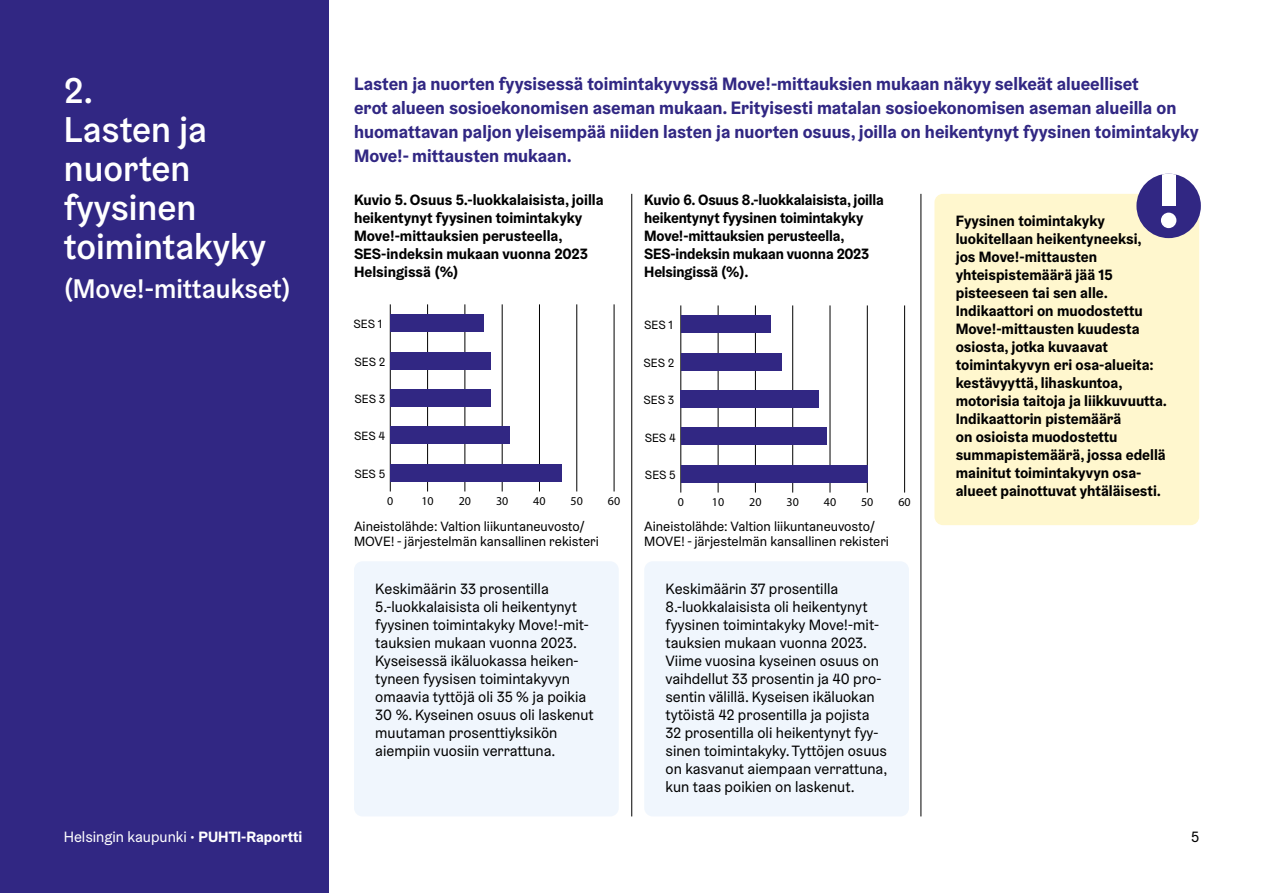
<style>
.page{position:relative;width:1263px;height:893px;background:#fff}
.page>*{position:absolute;margin:0;border:0;box-sizing:border-box;transform-origin:0 0}
._1__Otsikko__palkissa{font:500 36px/39px "Helsinki Grotesk";color:#fff}
._1__Otsikko__palkissa-2{font:500 27px "Helsinki Grotesk";color:#fff}
.Ingressi{font:700 18px/24px "Helsinki Grotesk";color:#312783}
.Leipis_ei_rivirekkaa__ei_tavutusta{font:700 15px/18px "Helsinki Grotesk";color:#000}
.Leipis__ei_rivirekkaa{font:15px/18px "Helsinki Grotesk";color:#000}
.t1{font:15px "Helsinki Grotesk";color:#fff}
.Aineistolähde{font:13.5px/15px "Helsinki Grotesk";color:#000}
.t2{font:12px "Helsinki Grotesk";color:#000}
.t3{font:12px "Myriad Pro";color:#000}
.s1{font-weight:700}
</style>
<div class="page">
<div style="left:0;top:0;width:328px;height:893px;background:#312783"></div>
<div style="left:354px;top:561px;width:265px;height:255px;background:#f0f6fd;border-radius:9px"></div>
<div style="left:644px;top:561px;width:265px;height:255px;background:#f0f6fd;border-radius:9px"></div>
<div style="left:934px;top:194px;width:265px;height:331px;background:#fff7ce;border-radius:9px"></div>
<div style="left:1136px;top:174px;width:65px;height:64px;background:#312783;border-radius:50%"></div>
<div style="left:1162px;top:174px;width:13px;height:31px;background:#fff"></div>
<div style="left:1161px;top:213px;width:15px;height:15px;background:#fff;border-radius:50%"></div>
<hr style="left:631px;top:194px;width:1px;height:622px;background:#000">
<hr style="left:921px;top:194px;width:1px;height:622px;background:#000">
<hr style="left:390px;top:304px;width:1px;height:187px;background:#000">
<hr style="left:427px;top:304px;width:1px;height:187px;background:#000">
<hr style="left:465px;top:304px;width:1px;height:187px;background:#000">
<hr style="left:502px;top:304px;width:1px;height:187px;background:#000">
<hr style="left:539px;top:304px;width:1px;height:187px;background:#000">
<hr style="left:576px;top:304px;width:1px;height:187px;background:#000">
<hr style="left:614px;top:304px;width:1px;height:187px;background:#000">
<div style="left:390px;top:314px;width:93px;height:18px;background:#312783"></div>
<div style="left:390px;top:352px;width:101px;height:17px;background:#312783"></div>
<div style="left:390px;top:389px;width:101px;height:18px;background:#312783"></div>
<div style="left:390px;top:426px;width:120px;height:18px;background:#312783"></div>
<div style="left:390px;top:464px;width:172px;height:18px;background:#312783"></div>
<hr style="left:680px;top:305px;width:1px;height:188px;background:#000">
<hr style="left:718px;top:305px;width:1px;height:188px;background:#000">
<hr style="left:755px;top:305px;width:1px;height:188px;background:#000">
<hr style="left:792px;top:305px;width:1px;height:188px;background:#000">
<hr style="left:830px;top:305px;width:1px;height:188px;background:#000">
<hr style="left:867px;top:305px;width:1px;height:188px;background:#000">
<hr style="left:904px;top:305px;width:1px;height:188px;background:#000">
<div style="left:681px;top:315px;width:89px;height:18px;background:#312783"></div>
<div style="left:681px;top:353px;width:100px;height:18px;background:#312783"></div>
<div style="left:681px;top:390px;width:138px;height:18px;background:#312783"></div>
<div style="left:681px;top:427px;width:145px;height:18px;background:#312783"></div>
<div style="left:681px;top:465px;width:186px;height:18px;background:#312783"></div>
<h1 class="_1__Otsikko__palkissa" style="left:64px;top:71px;width:204px">2.<br>Lasten ja nuorten fyysinen toimintakyky</h1>
<h1 class="_1__Otsikko__palkissa-2" style="left:64px;top:272px;width:229px">(Move!-mittaukset)</h1>
<p class="Ingressi" style="left:354px;top:71px;width:846px">Lasten ja nuorten fyysisessä toimintakyvyssä Move!-mittauksien mukaan näkyy selkeät alueelliset<br>erot alueen sosioekonomisen aseman mukaan. Erityisesti matalan sosioekonomisen aseman alueilla on huomattavan paljon yleisempää niiden lasten ja nuorten osuus, joilla on heikentynyt fyysinen toimintakyky Move!- mittausten mukaan.</p>
<p class="Leipis_ei_rivirekkaa__ei_tavutusta" style="left:354px;top:190px;width:251px">Kuvio 5. Osuus 5.-luokkalaisista, joilla heikentynyt fyysinen toimintakyky<br>Move!-mittauksien perusteella,<br>SES-indeksin mukaan vuonna 2023<br>Helsingissä (%)</p>
<p class="Leipis_ei_rivirekkaa__ei_tavutusta" style="left:644px;top:190px;width:241px">Kuvio 6. Osuus 8.-luokkalaisista, joilla heikentynyt fyysinen toimintakyky<br>Move!-mittauksien perusteella,<br>SES-indeksin mukaan vuonna 2023<br>Helsingissä (%).</p>
<p class="Leipis_ei_rivirekkaa__ei_tavutusta" style="left:956px;top:212px;width:213px">Fyysinen toimintakyky luokitellaan heikentyneeksi,<br>jos Move!-mittausten yhteispistemäärä jää 15 pisteeseen tai sen alle.<br>Indikaattori on muodostettu<br>Move!-mittausten kuudesta osiosta, jotka kuvaavat toimintakyvyn eri osa-alueita: kestävyyttä, lihaskuntoa, motorisia taitoja ja liikkuvuutta.<br>Indikaattorin pistemäärä<br>on osioista muodostettu summapistemäärä, jossa edellä mainitut toimintakyvyn osa&shy;alueet painottuvat yhtäläisesti.</p>
<p class="t2" style="left:354px;top:317px;width:30px">SES 1</p>
<p class="t2" style="left:644px;top:318px;width:30px">SES 1</p>
<p class="t2" style="left:354px;top:354px;width:32px">SES 2</p>
<p class="t2" style="left:643px;top:355px;width:32px">SES 2</p>
<p class="t2" style="left:354px;top:391px;width:32px">SES 3</p>
<p class="t2" style="left:643px;top:392px;width:32px">SES 3</p>
<p class="t2" style="left:354px;top:429px;width:33px">SES 4</p>
<p class="t2" style="left:645px;top:430px;width:33px">SES 4</p>
<p class="t2" style="left:354px;top:466px;width:32px">SES 5</p>
<p class="t2" style="left:645px;top:467px;width:32px">SES 5</p>
<p class="t3" style="left:387px;top:493px;width:8px">0</p>
<p class="t3" style="left:421px;top:493px;width:14px">10</p>
<p class="t3" style="left:459px;top:493px;width:14px">20</p>
<p class="t3" style="left:496px;top:493px;width:14px">30</p>
<p class="t3" style="left:533px;top:493px;width:14px">40</p>
<p class="t3" style="left:571px;top:493px;width:14px">50</p>
<p class="t3" style="left:608px;top:493px;width:14px">60</p>
<p class="t3" style="left:678px;top:494px;width:8px">0</p>
<p class="t3" style="left:712px;top:494px;width:14px">10</p>
<p class="t3" style="left:749px;top:494px;width:14px">20</p>
<p class="t3" style="left:786px;top:494px;width:14px">30</p>
<p class="t3" style="left:824px;top:494px;width:14px">40</p>
<p class="t3" style="left:861px;top:494px;width:14px">50</p>
<p class="t3" style="left:898px;top:494px;width:14px">60</p>
<p class="Aineistolähde" style="left:354px;top:518px;width:246px">Aineistolähde: Valtion liikuntaneuvosto/<br>MOVE! - järjestelmän kansallinen rekisteri</p>
<p class="Aineistolähde" style="left:644px;top:518px;width:246px">Aineistolähde: Valtion liikuntaneuvosto/<br>MOVE! - järjestelmän kansallinen rekisteri</p>
<p class="Leipis__ei_rivirekkaa" style="left:375px;top:579px;width:220px">Keskimäärin 33 prosentilla<br>5.-luokkalaisista oli heikentynyt fyysinen toimintakyky Move!-mit&shy;tauksien mukaan vuonna 2023.<br>Kyseisessä ikäluokassa heiken&shy;tyneen fyysisen toimintakyvyn omaavia tyttöjä oli 35 % ja poikia<br>30 %. Kyseinen osuus oli laskenut muutaman prosenttiyksikön aiempiin vuosiin verrattuna.</p>
<p class="Leipis__ei_rivirekkaa" style="left:665px;top:579px;width:223px">Keskimäärin 37 prosentilla 8.-luokkalaisista oli heikentynyt fyysinen toimintakyky Move!-mit&shy;tauksien mukaan vuonna 2023.<br>Viime vuosina kyseinen osuus on vaihdellut 33 prosentin ja 40 pro&shy;sentin välillä. Kyseisen ikäluokan tytöistä 42 prosentilla ja pojista 32 prosentilla oli heikentynyt fyy&shy;sinen toimintakyky. Tyttöjen osuus on kasvanut aiempaan verrattuna, kun taas poikien on laskenut.</p>
<p class="t1" style="left:64px;top:828px;width:240px">Helsingin kaupunki • <span class="s1">PUHTI-Raportti</span></p>
<p class="Leipis__ei_rivirekkaa" style="left:1191px;top:828px;width:10px">5</p>
</div>
